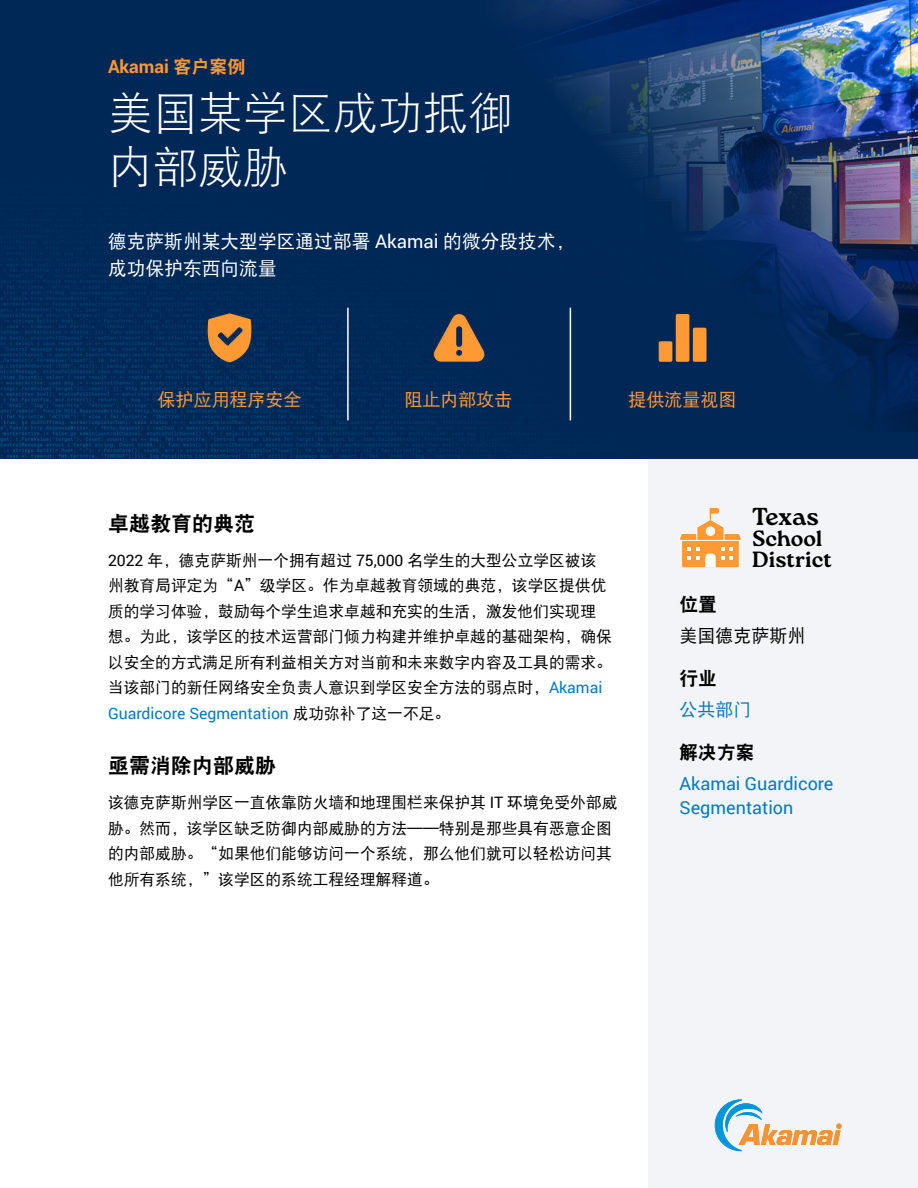
<style>
.page{position:relative;width:918px;height:1188px;background:#fff}
.page>*{position:absolute;margin:0;border:0;box-sizing:border-box;transform-origin:0 0}
.Title_-_Headline{font:45px/54px "DFP Hei W3";color:#fff}
.t1{font:700 24.6px "Roca";letter-spacing:-.01em;color:#000}
.t2{font:700 22.05px/21.1px "Roca";color:#000}
.Heading_2{font:21px "DFP Hei W9";color:#000}
.Sub-Title_-_Sub-Heading{font:18.75px/27px "DFP Hei W5";color:#fff}
.Sidebar_Heading{font:18.75px "DFP Hei W9";color:#000}
.Sidebar_Copy{font:18px/24px "Roboto";color:#017ac6}
.Feature_-_Benefites_-_Under_Icon{font:18px "DFP Hei W5";color:#f93}
.Above_Title_-_Headline{font:700 18px "Roboto";color:#f93}
.Sidebar_Heading-2{font:18px "DFP Hei W5";color:#000}
.Sidebar_Copy-2{font:18px "DFP Hei W5";color:#017ac6}
.Body{font:15.75px/25.5px "DFP Hei W5";color:#000}
.s1{font-family:"DFP Hei W9";font-weight:400}
.s2{font-family:"Roboto"}
.s3{font-family:"Roboto";color:#017ac6}
</style>
<div class="page">
<div style="left:648px;top:315px;width:270px;height:873px;background:#f3f4f7"></div>
<svg style="left:680px;top:508px;width:61px;height:59px"></svg>
<div style="left:0;top:0;width:918px;height:459px;background:#002856"></div>
<img style="left:486px;top:0;width:432px;height:432px">
<hr style="left:347px;top:308px;width:2px;height:112px;background:#fff">
<hr style="left:570px;top:308px;width:1px;height:112px;background:#fff">
<svg style="left:659px;top:314px;width:48px;height:48px;background:#996b40"></svg>
<svg style="left:208px;top:313px;width:43px;height:49px;background:#b5793e"></svg>
<svg style="left:434px;top:314px;width:51px;height:48px;background:#956a41"></svg>
<p class="Above_Title_-_Headline" style="left:108px;top:54px;width:139px">Akamai <span class="s1">客户案例</span></p>
<p class="Title_-_Headline" style="left:108px;top:85px;width:406px">美国某学区成功抵御内部威胁</p>
<p class="Sub-Title_-_Sub-Heading" style="left:108px;top:228px;width:468px">德克萨斯州某大型学区通过部署 <span class="s2">Akamai</span> 的微分段技术，成功保护东西向流量</p>
<p class="Feature_-_Benefites_-_Under_Icon" style="left:157px;top:389px;width:145px">保护应用程序安全</p>
<p class="Feature_-_Benefites_-_Under_Icon" style="left:405px;top:389px;width:109px">阻止内部攻击</p>
<p class="Feature_-_Benefites_-_Under_Icon" style="left:629px;top:389px;width:109px">提供流量视图</p>
<p class="Heading_2" style="left:108px;top:512px;width:148px">卓越教育的典范</p>
<p class="Body" style="left:108px;top:547px;width:505px"><span class="s2">2022</span> 年，德克萨斯州一个拥有超过 <span class="s2">75,000</span> 名学生的大型公立学区被该州教育局评定为“<span class="s2">A</span>”级学区。作为卓越教育领域的典范，该学区提供优质的学习体验，鼓励每个学生追求卓越和充实的生活，激发他们实现理想。为此，该学区的技术运营部门倾力构建并维护卓越的基础架构，确保以安全的方式满足所有利益相关方对当前和未来数字内容及工具的需求。当该部门的新任网络安全负责人意识到学区安全方法的弱点时，<span class="s3">Akamai Guardicore Segmentation</span> 成功弥补了这一不足。</p>
<p class="Heading_2" style="left:108px;top:754px;width:169px">亟需消除内部威胁</p>
<p class="Body" style="left:108px;top:789px;width:511px">该德克萨斯州学区一直依靠防火墙和地理围栏来保护其 <span class="s2">IT</span> 环境免受外部威胁。然而，该学区缺乏防御内部威胁的方法——特别是那些具有恶意企图的内部威胁。“如果他们能够访问一个系统，那么他们就可以轻松访问其他所有系统，”该学区的系统工程经理解释道。</p>
<p class="t1" style="left:752px;top:502px;width:68px">Texas</p>
<p class="t2" style="left:752px;top:528px;width:82px">School<br>District</p>
<p class="Sidebar_Heading" style="left:680px;top:594px;width:39px">位置</p>
<p class="Sidebar_Heading-2" style="left:680px;top:626px;width:128px">美国德克萨斯州</p>
<p class="Sidebar_Heading" style="left:680px;top:668px;width:39px">行业</p>
<p class="Sidebar_Copy-2" style="left:680px;top:700px;width:73px">公共部门</p>
<p class="Sidebar_Heading" style="left:680px;top:742px;width:76px">解决方案</p>
<p class="Sidebar_Copy" style="left:680px;top:771px;width:155px">Akamai Guardicore<br>Segmentation</p>
</div>
